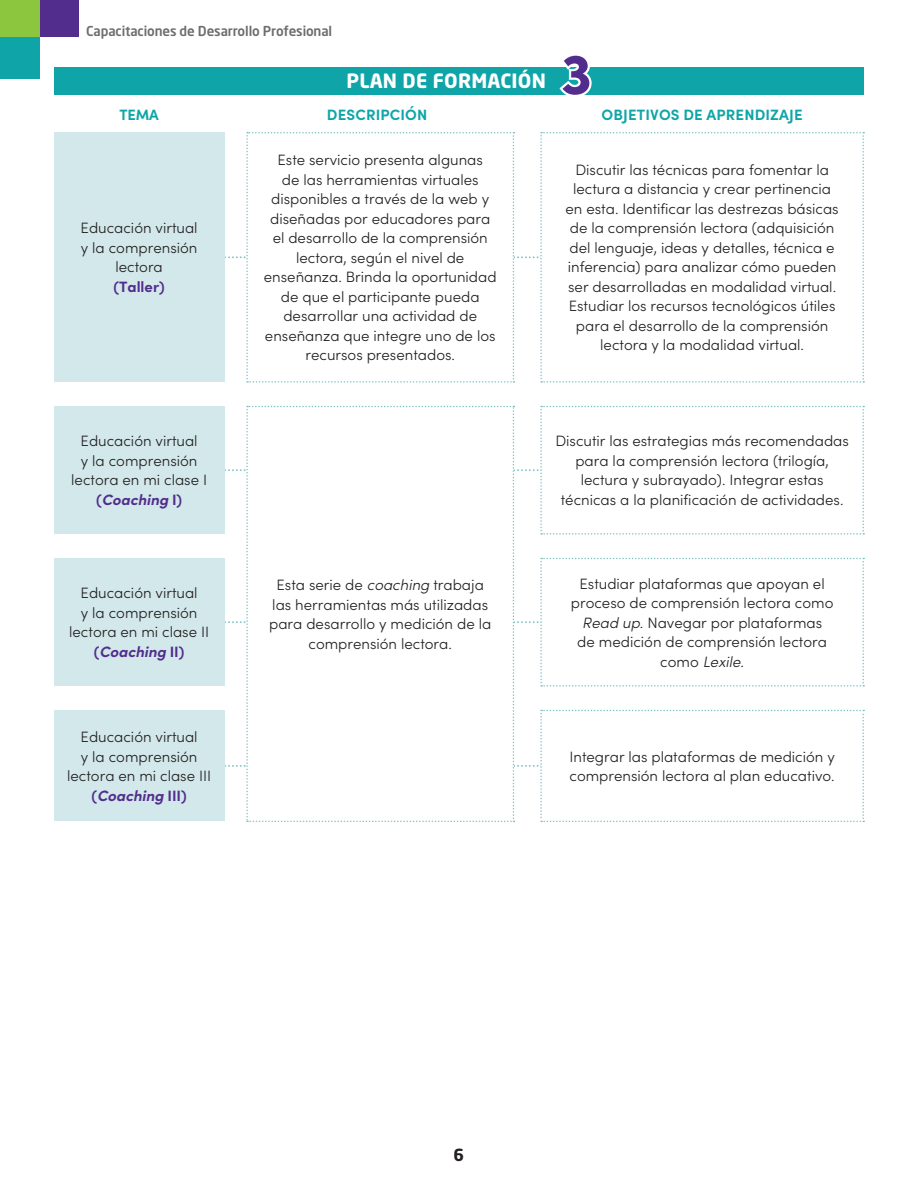
<style>
.page{position:relative;width:918px;height:1188px;background:#fff}
.page>*{position:absolute;margin:0;border:0;box-sizing:border-box;transform-origin:0 0}
.t1{font:900 57.75px "Sofia Pro";color:#522d8d}
.t2{font:700 19.5px "Neo Sans Pro";letter-spacing:.01em;color:#fff}
.t3{font:700 16.5px "Neo Sans Pro";color:#231f20}
.t4{font:300 15px/19.5px "Sofia Pro";color:#231f20;text-align:center}
.t5{font:700 15px "Sofia Pro";letter-spacing:.01em;color:#0fa5a8}
.t6{font:500 13.5px "Neo Sans Pro Cyr";letter-spacing:-.01em;color:#6c6d70}
.s1{font-weight:700;color:#522d8d}
.s2{font-weight:700;font-style:italic;color:#522d8d}
.s3{font-style:italic}
</style>
<div class="page">
<div style="left:40px;top:0;width:39px;height:37px;background:#522d8d"></div>
<div style="left:0;top:37px;width:40px;height:42px;background:#0fa5a8"></div>
<div style="left:0;top:0;width:40px;height:37px;background:#8bc63e"></div>
<div style="left:54px;top:67px;width:810px;height:27px;background:#0fa5a8"></div>
<svg style="left:557px;top:67px;width:37px;height:28px"></svg>
<div style="left:54px;top:133px;width:170px;height:249px;background:#d2e8ea"></div>
<div style="left:54px;top:407px;width:170px;height:127px;background:#d2e8ea"></div>
<div style="left:54px;top:558px;width:170px;height:128px;background:#d2e8ea"></div>
<div style="left:54px;top:710px;width:170px;height:111px;background:#d2e8ea"></div>
<svg style="left:190px;top:132px;width:674px;height:251px"></svg>
<svg style="left:190px;top:406px;width:674px;height:416px"></svg>
<p class="t6" style="left:86px;top:23px;width:248px">Capacitaciones de Desarrollo Profesional</p>
<p class="t2" style="left:347px;top:68px;width:201px">PLAN DE FORMACIÓN</p>
<p class="t5" style="left:119px;top:103px;width:41px">TEMA</p>
<p class="t5" style="left:327px;top:103px;width:102px">DESCRIPCIÓN</p>
<p class="t4" style="left:81px;top:218px;width:119px">Educación virtual y la comprensión lectora<br><span class="s1">(Taller)</span></p>
<p class="t4" style="left:264px;top:149px;width:234px">Este servicio presenta algunas<br>de las herramientas virtuales disponibles a través de la web y diseñadas por educadores para el desarrollo de la comprensión lectora, según el nivel de enseñanza. Brinda la oportunidad de que el participante pueda desarrollar una actividad de enseñanza que integre uno de los recursos presentados.</p>
<p class="t1" style="left:561px;top:28px;width:32px">3</p>
<p class="t5" style="left:602px;top:103px;width:203px">OBJETIVOS DE APRENDIZAJE</p>
<p class="t4" style="left:566px;top:159px;width:275px">Discutir las técnicas para fomentar la lectura a distancia y crear pertinencia en esta. Identificar las destrezas básicas de la comprensión lectora (adquisición del lenguaje, ideas y detalles, técnica e inferencia) para analizar cómo pueden ser desarrolladas en modalidad virtual.<br>Estudiar los recursos tecnológicos útiles para el desarrollo de la comprensión lectora y la modalidad virtual.</p>
<p class="t4" style="left:71px;top:431px;width:137px">Educación virtual<br>y la comprensión lectora en mi clase I <span class="s1">(</span><span class="s2">Coaching</span> <span class="s1">I)</span></p>
<p class="t4" style="left:69px;top:582px;width:141px">Educación virtual<br>y la comprensión lectora en mi clase II <span class="s1">(</span><span class="s2">Coaching</span> <span class="s1">II)</span></p>
<p class="t4" style="left:67px;top:726px;width:145px">Educación virtual<br>y la comprensión lectora en mi clase III <span class="s1">(</span><span class="s2">Coaching</span> <span class="s1">III)</span></p>
<p class="t4" style="left:269px;top:574px;width:224px">Esta serie de <span class="s3">coaching</span> trabaja las herramientas más utilizadas para desarrollo y medición de la comprensión lectora.</p>
<p class="t4" style="left:555px;top:431px;width:295px">Discutir las estrategias más recomendadas para la comprensión lectora (trilogía, lectura y subrayado). Integrar estas técnicas a la planificación de actividades.</p>
<p class="t4" style="left:571px;top:573px;width:264px">Estudiar plataformas que apoyan el proceso de comprensión lectora como<br><span class="s3">Read up</span>. Navegar por plataformas<br>de medición de comprensión lectora como <span class="s3">Lexile</span>.</p>
<p class="t4" style="left:569px;top:746px;width:267px;text-align:left">Integrar las plataformas de medición y comprensión lectora al plan educativo.</p>
<p class="t3" style="left:454px;top:1145px;width:12px">6</p>
</div>
